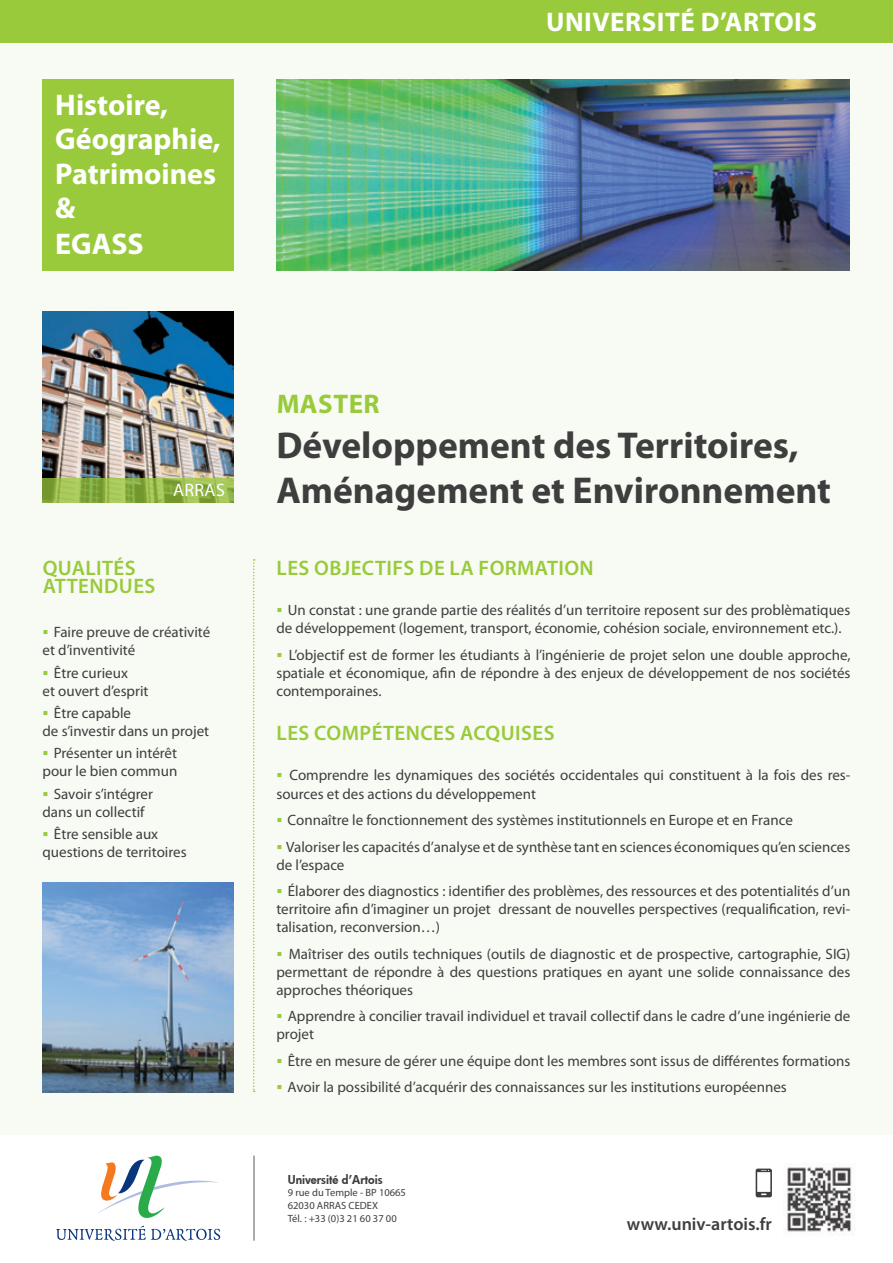
<style>
.page{position:relative;width:893px;height:1263px;background:#f8fbf3}
.page>*{position:absolute;margin:0;border:0;box-sizing:border-box;transform-origin:0 0}
.t1{font:700 37.5px "Myriad Pro";color:#3e3e3f}
.t2{font:700 30px "Myriad Pro";color:#fff}
.t3{font:700 27px "Myriad Pro";letter-spacing:.02em;color:#fff}
.t4{font:700 27px "Myriad Pro";letter-spacing:.02em;color:#99ca3b}
.t5{font:600 21px "Myriad Pro";letter-spacing:.02em;color:#99ca3b}
.t6{font:600 18px "Myriad Pro";color:#3e3e3f}
.t7{font:18px "Myriad Pro";letter-spacing:.02em;color:#fff}
.t8{font:15px/18px "Myriad Pro";color:#3e3e3f}
.t9{font:800 12px "Futura";color:#3e3e3f}
.t10{font:10.5px "Myriad Pro";color:#3e3e3f}
.s1{color:#99ca3b}
</style>
<div class="page">
<div style="left:0;top:1135px;width:893px;height:128px;background:#fff"></div>
<svg style="left:56px;top:1226px;width:164px;height:15px"></svg>
<svg style="left:98px;top:1155px;width:120px;height:63px"></svg>
<hr style="left:254px;top:1155px;width:1px;height:86px;background:#57585a">
<img style="left:787px;top:1167px;width:67px;height:69px">
<svg style="left:756px;top:1168px;width:16px;height:29px"></svg>
<div style="left:43px;top:80px;width:191px;height:191px;background:#99ca3b"></div>
<img style="left:43px;top:311px;width:191px;height:167px">
<div style="left:0;top:0;width:893px;height:43px;background:#99ca3b"></div>
<svg style="left:253px;top:559px;width:2px;height:533px"></svg>
<svg style="left:43px;top:478px;width:191px;height:25px;background:#92b548"></svg>
<img style="left:43px;top:882px;width:191px;height:210px">
<img style="left:276px;top:80px;width:574px;height:191px">
<p class="t2" style="left:55px;top:85px;width:114px">Histoire,</p>
<p class="t2" style="left:55px;top:120px;width:167px">Géographie,</p>
<p class="t2" style="left:55px;top:154px;width:162px">Patrimoines</p>
<p class="t2" style="left:55px;top:189px;width:22px">&amp;</p>
<p class="t2" style="left:55px;top:225px;width:90px">EGASS</p>
<p class="t3" style="left:546px;top:5px;width:272px">UNIVERSITÉ D’ARTOIS</p>
<p class="t4" style="left:277px;top:386px;width:104px">MASTER</p>
<p class="t1" style="left:276px;top:420px;width:524px">Développement des Territoires,</p>
<p class="t7" style="left:173px;top:479px;width:53px">ARRAS</p>
<p class="t1" style="left:276px;top:465px;width:556px">Aménagement et Environnement</p>
<p class="t5" style="left:43px;top:554px;width:95px">QUALITÉS</p>
<p class="t5" style="left:43px;top:572px;width:114px">ATTENDUES</p>
<p class="t8" style="left:43px;top:623px;width:169px"><span class="s1">▪</span> Faire preuve de créativité et d’inventivité</p>
<p class="t8" style="left:43px;top:663px;width:108px"><span class="s1">▪</span> Être curieux<br>et ouvert d’esprit</p>
<p class="t8" style="left:43px;top:704px;width:168px"><span class="s1">▪</span> Être capable<br>de s’investir dans un projet</p>
<p class="t8" style="left:43px;top:744px;width:136px"><span class="s1">▪</span> Présenter un intérêt pour le bien commun</p>
<p class="t8" style="left:43px;top:784px;width:112px"><span class="s1">▪</span> Savoir s’intégrer dans un collectif</p>
<p class="t8" style="left:43px;top:824px;width:146px"><span class="s1">▪</span> Être sensible aux questions de territoires</p>
<p class="t5" style="left:277px;top:554px;width:319px">LES OBJECTIFS DE LA FORMATION</p>
<p class="t8" style="left:276px;top:601px;width:575px"><span class="s1">▪</span> Un constat : une grande partie des réalités d’un territoire reposent sur des problèmatiques de développement (logement, transport, économie, cohésion sociale, environnement etc.).</p>
<p class="t8" style="left:276px;top:645px;width:576px;text-align:justify"><span class="s1">▪</span> L’objectif est de former les étudiants à l’ingénierie de projet selon une double approche, spatiale et économique, afin de répondre à des enjeux de développement de nos sociétés contemporaines.</p>
<p class="t5" style="left:277px;top:720px;width:280px">LES COMPÉTENCES ACQUISES</p>
<p class="t8" style="left:276px;top:766px;width:576px"><span class="s1">▪</span> Comprendre les dynamiques des sociétés occidentales qui constituent à la fois des res&shy;sources et des actions du développement</p>
<p class="t8" style="left:276px;top:811px;width:518px"><span class="s1">▪</span> Connaître le fonctionnement des systèmes institutionnels en Europe et en France</p>
<p class="t8" style="left:276px;top:837px;width:575px"><span class="s1">▪</span> Valoriser les capacités d’analyse et de synthèse tant en sciences économiques qu’en sciences de l’espace</p>
<p class="t8" style="left:276px;top:882px;width:576px;text-align:justify"><span class="s1">▪</span> Élaborer des diagnostics : identifier des problèmes, des ressources et des potentialités d’un territoire afin d’imaginer un projet dressant de nouvelles perspectives (requalification, revi&shy;talisation, reconversion…)</p>
<p class="t8" style="left:276px;top:944px;width:576px;text-align:justify"><span class="s1">▪</span> Maîtriser des outils techniques (outils de diagnostic et de prospective, cartographie, SIG) permettant de répondre à des questions pratiques en ayant une solide connaissance des approches théoriques</p>
<p class="t8" style="left:276px;top:1007px;width:575px"><span class="s1">▪</span> Apprendre à concilier travail individuel et travail collectif dans le cadre d’une ingénierie de projet</p>
<p class="t8" style="left:276px;top:1051px;width:576px"><span class="s1">▪</span> Être en mesure de gérer une équipe dont les membres sont issus de différentes formations</p>
<p class="t8" style="left:276px;top:1078px;width:512px"><span class="s1">▪</span> Avoir la possibilité d’acquérir des connaissances sur les institutions européennes</p>
<p class="t9" style="left:288px;top:1171px;width:96px">Université d’Artois</p>
<p class="t10" style="left:288px;top:1186px;width:120px">9 rue du Temple - BP 10665</p>
<p class="t10" style="left:288px;top:1199px;width:92px">62030 ARRAS CEDEX</p>
<p class="t10" style="left:288px;top:1211px;width:110px">Tél. : +33 (0)3 21 60 37 00</p>
<p class="t6" style="left:627px;top:1212px;width:146px">www.univ-artois.fr</p>
</div>
